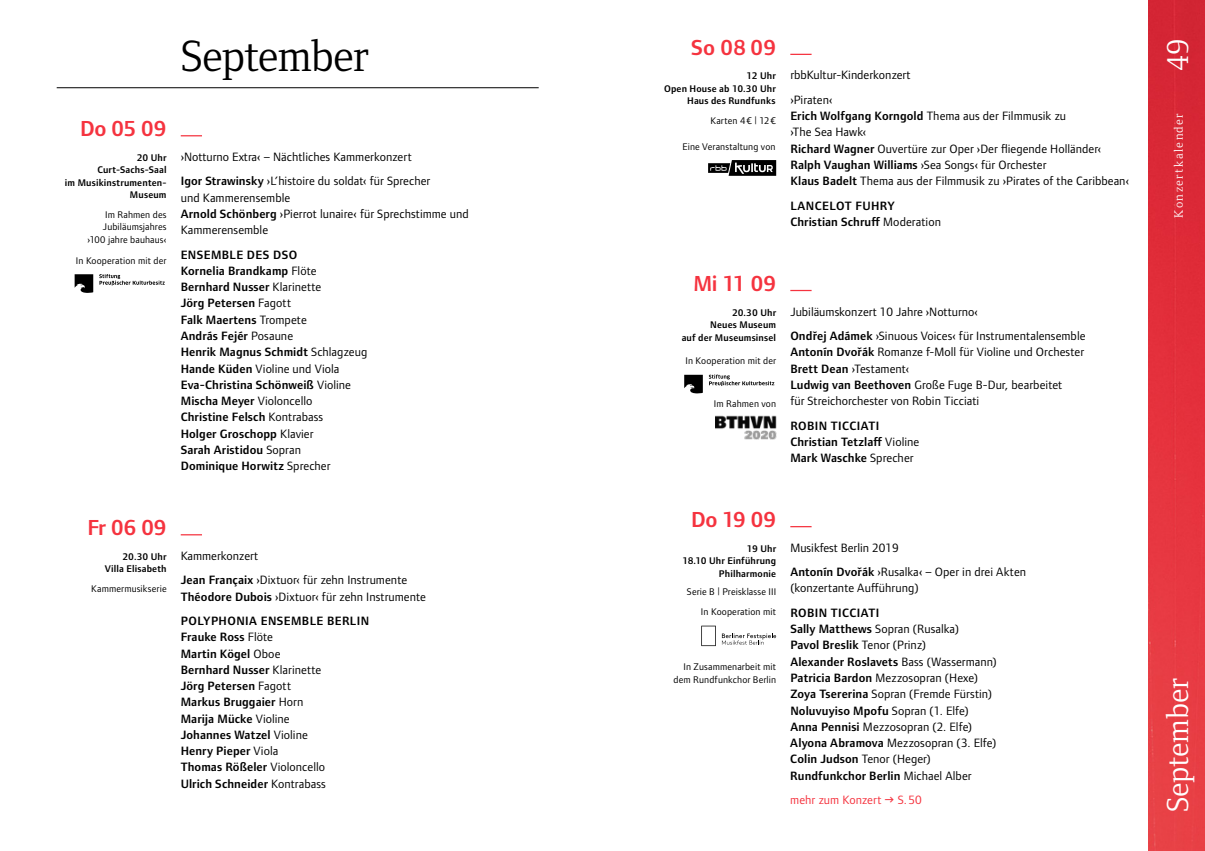
<style>
.page{position:relative;width:1205px;height:851px;background:#fff}
.page>*{position:absolute;margin:0;border:0;box-sizing:border-box;transform-origin:0 0}
.t1{font:45px "Foundry Form Serif";letter-spacing:-.02em;color:#000}
.t2{font:31.25px "Foundry Form Serif OT2";letter-spacing:-.005em;color:#fff}
.t3{font:600 22.5px "Foundry Form Sans OT2";letter-spacing:-.03em;color:#f5333f}
.t4{font:12.5px/16.2px "Foundry Form Sans OT2";letter-spacing:.005em;color:#000}
.t5{font:600 12.5px/16.2px "Foundry Form Sans OT2";letter-spacing:.005em;color:#000}
.t6{font:600 12.5px/24.4px "Foundry Form Sans OT2";letter-spacing:.03em;color:#000}
.t7{font:12.5px "Foundry Form Sans OT2";color:#f5333f}
.t8{font:12.5px "Foundry Form Serif Book OSF";letter-spacing:.11em;color:#fff}
.t9{font:10px/12.5px "Foundry Form Sans OT2";letter-spacing:.015em;color:#000;text-align:right}
.t10{font:600 10px/12.5px "Foundry Form Sans OT2";letter-spacing:.015em;color:#000;text-align:right}
.s1{font-weight:600}
.s2{font-weight:400}
</style>
<div class="page">
<svg style="left:790px;top:54px;width:21px;height:1px"></svg>
<svg style="left:790px;top:290px;width:21px;height:1px"></svg>
<svg style="left:790px;top:526px;width:21px;height:1px"></svg>
<svg style="left:181px;top:135px;width:21px;height:1px"></svg>
<svg style="left:181px;top:534px;width:21px;height:1px"></svg>
<hr style="left:57px;top:87px;width:482px;height:1px;background:#000">
<svg style="left:701px;top:625px;width:15px;height:21px"></svg>
<svg style="left:722px;top:633px;width:54px;height:11px"></svg>
<svg style="left:684px;top:375px;width:19px;height:18px"></svg>
<svg style="left:709px;top:374px;width:65px;height:12px"></svg>
<svg style="left:75px;top:274px;width:18px;height:19px"></svg>
<svg style="left:99px;top:274px;width:66px;height:11px"></svg>
<svg style="left:708px;top:160px;width:68px;height:16px"></svg>
<img style="left:715px;top:415px;width:61px;height:24px">
<img style="left:1148px;top:0;width:57px;height:850px">
<h1 class="t1" style="left:181px;top:31px;width:189px">September</h1>
<h3 class="t3" style="left:80px;top:112px;width:88px">Do 05 09</h3>
<p class="t10" style="left:65px;top:151px;width:103px">20 Uhr<br>Curt-Sachs-Saal<br>im Musikinstrumenten-<br>Museum</p>
<p class="t9" style="left:88px;top:208px;width:80px">Im Rahmen des<br>Jubiläumsjahres ›100 jahre bauhaus‹</p>
<p class="t9" style="left:76px;top:253px;width:92px">In Kooperation mit der</p>
<p class="t4" style="left:181px;top:144px;width:251px;line-height:24.4px">›Notturno Extra‹ – Nächtliches Kammerkonzert<br><span class="s1">Igor Strawinsky</span> ›L’histoire du soldat‹ für Sprecher</p>
<p class="t4" style="left:181px;top:188px;width:289px">und Kammerensemble<br><span class="s1">Arnold Schönberg</span> ›Pierrot lunaire‹ für Sprechstimme und<br>Kammerensemble</p>
<p class="t5" style="left:181px;top:245px;width:188px">ENSEMBLE DES DSO<br>Kornelia Brandkamp <span class="s2">Flöte<br></span>Bernhard Nusser <span class="s2">Klarinette<br></span>Jörg Petersen <span class="s2">Fagott<br></span>Falk Maertens <span class="s2">Trompete<br></span>András Fejér <span class="s2">Posaune<br></span>Henrik Magnus Schmidt <span class="s2">Schlagzeug<br></span>Hande Küden <span class="s2">Violine und Viola<br></span>Eva-Christina Schönweiß <span class="s2">Violine<br></span>Mischa Meyer <span class="s2">Violoncello<br></span>Christine Felsch <span class="s2">Kontrabass<br></span>Holger Groschopp <span class="s2">Klavier<br></span>Sarah Aristidou <span class="s2">Sopran<br></span>Dominique Horwitz <span class="s2">Sprecher</span></p>
<h3 class="t3" style="left:87px;top:511px;width:81px">Fr 06 09</h3>
<p class="t10" style="left:105px;top:549px;width:63px">20.30 Uhr<br>Villa Elisabeth</p>
<p class="t9" style="left:91px;top:582px;width:77px">Kammermusikserie</p>
<p class="t4" style="left:181px;top:542px;width:228px;line-height:24.4px">Kammerkonzert<br><span class="s1">Jean Françaix</span> ›Dixtuor‹ für zehn Instrumente</p>
<p class="t6" style="left:181px;top:583px;width:247px">Théodore Dubois <span class="s2">›Dixtuor‹ für zehn Instrumente<br></span>POLYPHONIA ENSEMBLE BERLIN</p>
<p class="t5" style="left:181px;top:628px;width:147px">Frauke Ross <span class="s2">Flöte<br></span>Martin Kögel <span class="s2">Oboe<br></span>Bernhard Nusser <span class="s2">Klarinette<br></span>Jörg Petersen <span class="s2">Fagott<br></span>Markus Bruggaier <span class="s2">Horn<br></span>Marija Mücke <span class="s2">Violine<br></span>Johannes Watzel <span class="s2">Violine<br></span>Henry Pieper <span class="s2">Viola<br></span>Thomas Rößeler <span class="s2">Violoncello<br></span>Ulrich Schneider <span class="s2">Kontrabass</span></p>
<h3 class="t3" style="left:691px;top:31px;width:86px">So 08 09</h3>
<p class="t10" style="left:664px;top:69px;width:113px">12 Uhr<br>Open House ab 10.30 Uhr<br>Haus des Rundfunks</p>
<p class="t9" style="left:710px;top:114px;width:67px">Karten 4€ | 12€</p>
<p class="t9" style="left:682px;top:139px;width:94px">Eine Veranstaltung von</p>
<p class="t4" style="left:790px;top:62px;width:122px;line-height:24.4px">rbbKultur-Kinderkonzert ›Piraten‹</p>
<p class="t4" style="left:790px;top:107px;width:340px"><span class="s1">Erich Wolfgang Korngold</span> Thema aus der Filmmusik zu<br>›The Sea Hawk‹<br><span class="s1">Richard Wagner</span> Ouvertüre zur Oper ›Der fliegende Holländer‹ <span class="s1">Ralph Vaughan Williams</span> ›Sea Songs‹ für Orchester<br><span class="s1">Klaus Badelt</span> Thema aus der Filmmusik zu ›Pirates of the Caribbean‹</p>
<p class="t5" style="left:790px;top:197px;width:152px">LANCELOT FUHRY<br>Christian Schruff <span class="s2">Moderation</span></p>
<h3 class="t3" style="left:693px;top:267px;width:84px">Mi 11 09</h3>
<p class="t10" style="left:682px;top:305px;width:96px">20.30 Uhr<br>Neues Museum<br>auf der Museumsinsel</p>
<p class="t9" style="left:685px;top:354px;width:92px">In Kooperation mit der</p>
<p class="t9" style="left:714px;top:397px;width:64px">Im Rahmen von</p>
<p class="t4" style="left:790px;top:298px;width:297px;line-height:24.4px">Jubiläumskonzert 10 Jahre ›Notturno‹<br><span class="s1">Ondřej Adámek</span> ›Sinuous Voices‹ für Instrumentalensemble</p>
<p class="t4" style="left:790px;top:343px;width:295px"><span class="s1">Antonín Dvořák</span> Romanze f-Moll für Violine und Orchester <span class="s1">Brett Dean</span> ›Testament‹<br><span class="s1">Ludwig van Beethoven</span> Große Fuge B-Dur, bearbeitet<br>für Streichorchester von Robin Ticciati</p>
<p class="t5" style="left:790px;top:416px;width:130px">ROBIN TICCIATI<br>Christian Tetzlaff <span class="s2">Violine<br></span>Mark Waschke <span class="s2">Sprecher</span></p>
<h3 class="t3" style="left:691px;top:503px;width:87px">Do 19 09</h3>
<p class="t10" style="left:682px;top:541px;width:95px">19 Uhr<br>18.10 Uhr Einführung<br>Philharmonie</p>
<p class="t9" style="left:687px;top:580px;width:91px;line-height:20.6px">Serie B | Preisklasse III<br>In Kooperation mit</p>
<p class="t9" style="left:673px;top:659px;width:104px">In Zusammenarbeit mit dem Rundfunkchor Berlin</p>
<p class="t4" style="left:790px;top:534px;width:237px;line-height:24.4px">Musikfest Berlin 2019<br><span class="s1">Antonín Dvořák</span> ›Rusalka‹ – Oper in drei Akten</p>
<p class="t4" style="left:790px;top:579px;width:130px">(konzertante Aufführung)</p>
<p class="t4" style="left:790px;top:603px;width:208px"><span class="s1">ROBIN TICCIATI<br>Sally Matthews</span> Sopran (Rusalka)<br><span class="s1">Pavol Breslik</span> Tenor (Prinz)<br><span class="s1">Alexander Roslavets</span> Bass (Wassermann)<br><span class="s1">Patricia Bardon</span> Mezzosopran (Hexe)<br><span class="s1">Zoya Tsererina</span> Sopran (Fremde Fürstin)<br><span class="s1">Noluvuyiso Mpofu</span> Sopran (1. Elfe)<br><span class="s1">Anna Pennisi</span> Mezzosopran (2. Elfe)<br><span class="s1">Alyona Abramova</span> Mezzosopran (3. Elfe)<br><span class="s1">Colin Judson</span> Tenor (Heger)<br><span class="s1">Rundfunkchor Berlin</span> Michael Alber</p>
<p class="t7" style="left:790px;top:790px;width:93px">mehr zum Konzert</p>
<p class="t7" style="left:898px;top:790px;width:26px">S.50</p>
<h2 class="t2" style="left:1157px;top:71px;width:34px;rotate:-90deg">49</h2>
<p class="t8" style="left:1171px;top:218px;width:106px;rotate:-90deg">Konzertkalender</p>
<h2 class="t2" style="left:1157px;top:812px;width:135px;rotate:-90deg">September</h2>
</div>
